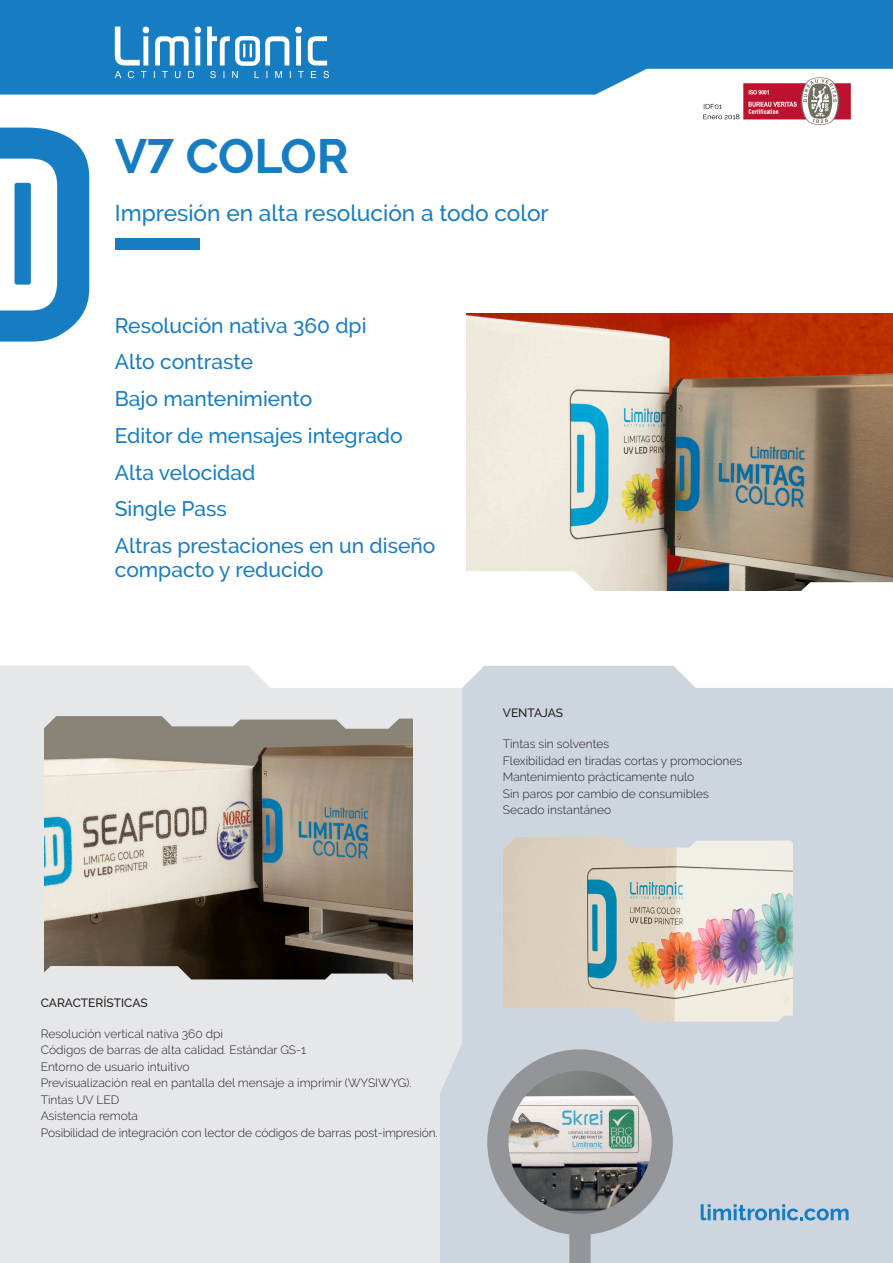
<style>
.page{position:relative;width:893px;height:1263px;background:#fff}
.page>*{position:absolute;margin:0;border:0;box-sizing:border-box;transform-origin:0 0}
._1__Titulos{font:700 48px "Raleway";color:#177dc2}
._1_1__sub{font:500 22.65px "Raleway";color:#177dc2}
._1_1__sub-2{font:500 21px/24px "Raleway";color:#177dc2}
.Cuerpo_de_texto{font:300 12px "Raleway";color:#231f20}
.tit__cuerpo_texto{font:500 12px "Raleway";color:#231f20}
</style>
<div class="page">
<div style="left:0;top:666px;width:440px;height:597px;background:#e6e7e9"></div>
<svg style="left:440px;top:666px;width:453px;height:597px;background:#cfd7e0"></svg>
<div style="left:0;top:0;width:893px;height:95px;background:#177dc2"></div>
<svg style="left:115px;top:27px;width:214px;height:51px"></svg>
<svg style="left:0;top:128px;width:89px;height:214px"></svg>
<div style="left:15px;top:183px;width:16px;height:102px;background:#177dc2;border-radius:2px"></div>
<svg style="left:701px;top:1204px;width:147px;height:16px;background:#88b3d3"></svg>
<div style="left:115px;top:238px;width:84px;height:12px;background:#177dc2"></div>
<svg style="left:487px;top:1049px;width:186px;height:214px;background:#a6aaad"></svg>
<img style="left:466px;top:313px;width:427px;height:258px">
<svg style="left:575px;top:571px;width:318px;height:20px;background:#8e908e"></svg>
<img style="left:44px;top:729px;width:368px;height:237px">
<img style="left:504px;top:850px;width:288px;height:158px">
<svg style="left:473px;top:820px;width:398px;height:30px;background:#d1d6db"></svg>
<svg style="left:495px;top:1008px;width:370px;height:29px;background:#d3d8dd"></svg>
<svg style="left:13px;top:699px;width:405px;height:30px;background:#d0cfce"></svg>
<svg style="left:42px;top:966px;width:370px;height:29px;background:#b2b1b0"></svg>
<img style="left:700px;top:74px;width:154px;height:51px">
<p class="_1__Titulos" style="left:115px;top:128px;width:235px">V7 COLOR</p>
<p class="_1_1__sub" style="left:115px;top:200px;width:436px">Impresión en alta resolución a todo color</p>
<p class="_1_1__sub-2" style="left:115px;top:313px;width:253px">Resolución nativa 360 dpi</p>
<p class="_1_1__sub-2" style="left:115px;top:350px;width:140px">Alto contraste</p>
<p class="_1_1__sub-2" style="left:115px;top:387px;width:199px">Bajo mantenimiento</p>
<p class="_1_1__sub-2" style="left:115px;top:423px;width:289px">Editor de mensajes integrado</p>
<p class="_1_1__sub-2" style="left:115px;top:460px;width:142px">Alta velocidad</p>
<p class="_1_1__sub-2" style="left:115px;top:497px;width:114px">Single Pass</p>
<p class="_1_1__sub-2" style="left:115px;top:534px;width:322px">Altras prestaciones en un diseño compacto y reducido</p>
<p class="tit__cuerpo_texto" style="left:503px;top:706px;width:62px">VENTAJAS</p>
<p class="Cuerpo_de_texto" style="left:503px;top:737px;width:108px">Tintas sin solventes</p>
<p class="Cuerpo_de_texto" style="left:503px;top:753px;width:241px">Flexibilidad en tiradas cortas y promociones</p>
<p class="Cuerpo_de_texto" style="left:503px;top:770px;width:193px">Mantenimiento prácticamente nulo</p>
<p class="Cuerpo_de_texto" style="left:503px;top:786px;width:208px">Sin paros por cambio de consumibles</p>
<p class="Cuerpo_de_texto" style="left:503px;top:803px;width:110px">Secado instantáneo</p>
<p class="tit__cuerpo_texto" style="left:41px;top:995px;width:108px">CARACTERÍSTICAS</p>
<p class="Cuerpo_de_texto" style="left:41px;top:1026px;width:184px">Resolución vertical nativa 360 dpi</p>
<p class="Cuerpo_de_texto" style="left:41px;top:1043px;width:267px">Códigos de barras de alta calidad. Estándar GS-1</p>
<p class="Cuerpo_de_texto" style="left:41px;top:1059px;width:150px">Entorno de usuario intuitivo</p>
<p class="Cuerpo_de_texto" style="left:41px;top:1076px;width:372px">Previsualización real en pantalla del mensaje a imprimir (WYSIWYG).</p>
<p class="Cuerpo_de_texto" style="left:41px;top:1092px;width:80px">Tintas UV LED</p>
<p class="Cuerpo_de_texto" style="left:41px;top:1109px;width:99px">Asistencia remota</p>
<p class="Cuerpo_de_texto" style="left:41px;top:1125px;width:398px">Posibilidad de integración con lector de códigos de barras post-impresión.</p>
</div>
